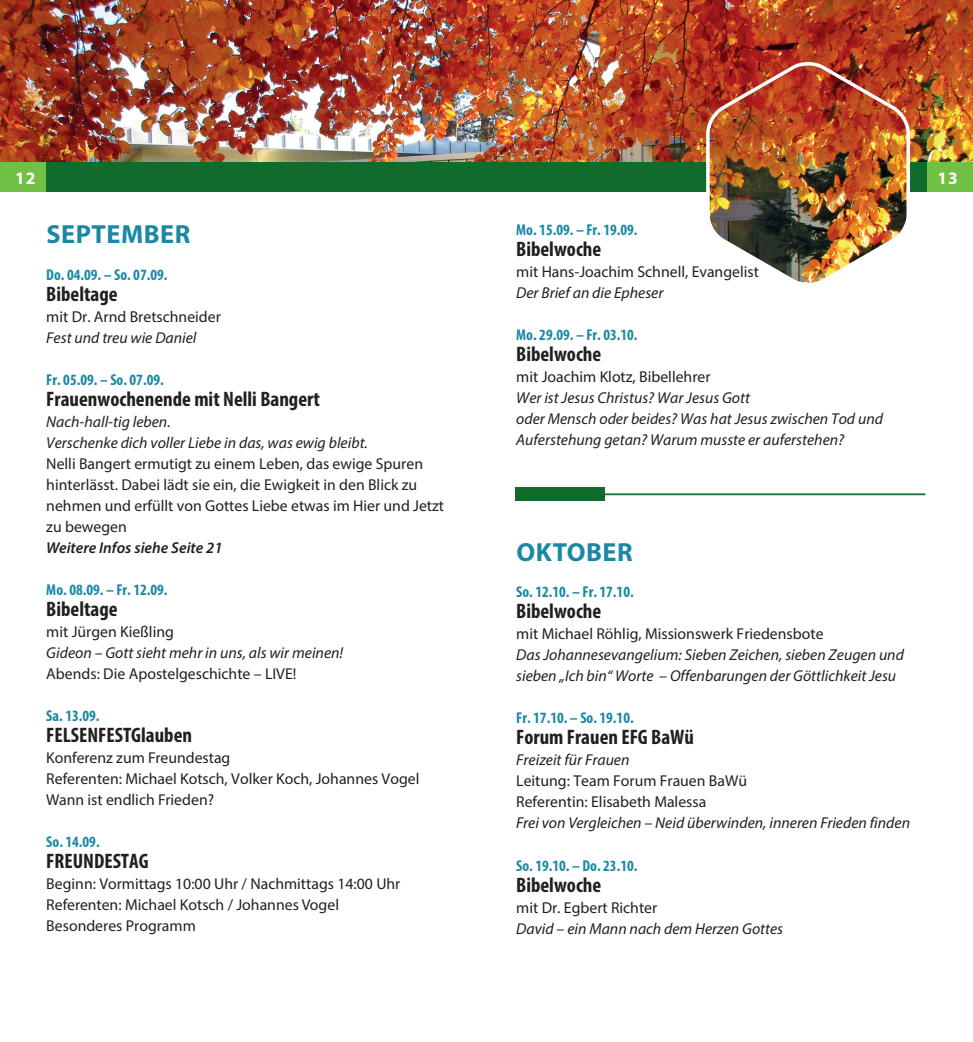
<style>
.page{position:relative;width:973px;height:1042px;background:#fff}
.page>*{position:absolute;margin:0;border:0;box-sizing:border-box;transform-origin:0 0}
.t1{font:700 26.25px "Myriad Pro";letter-spacing:.02em;color:#1a88a5}
.t2{font:700 condensed 21px "Myriad Pro";color:#231f20}
.t3{font:700 17.5px "Myriad Pro";color:#fff}
.t4{font:15.75px/21px "Myriad Pro";color:#231f20}
.t5{font:italic 15.75px/21px "Myriad Pro";color:#231f20}
.t6{font:700 condensed 15.75px "Myriad Pro";color:#1a88a5}
.t7{font:italic 600 15.75px "Myriad Pro";color:#231f20}
</style>
<div class="page">
<hr style="left:526px;top:493px;width:399px;height:2px;background:#0f6c2c">
<div style="left:515px;top:487px;width:89px;height:14px;background:#0f6c2c"></div>
<img style="left:0;top:0;width:972px;height:162px">
<div style="left:926px;top:162px;width:46px;height:30px;background:#71bf44"></div>
<div style="left:0;top:162px;width:46px;height:30px;background:#71bf44"></div>
<div style="left:46px;top:162px;width:440px;height:30px;background:#0f6c2c"></div>
<div style="left:486px;top:162px;width:440px;height:30px;background:#0f6c2c"></div>
<img style="left:704px;top:58px;width:207px;height:225px">
<p class="t3" style="left:15px;top:167px;width:22px">12</p>
<p class="t3" style="left:937px;top:167px;width:22px">13</p>
<h1 class="t1" style="left:47px;top:217px;width:145px">SEPTEMBER</h1>
<p class="t6" style="left:46px;top:265px;width:123px">Do. 04.09. – So. 07.09.</p>
<h2 class="t2" style="left:46px;top:281px;width:73px">Bibeltage</h2>
<p class="t4" style="left:46px;top:306px;width:176px">mit Dr. Arnd Bretschneider</p>
<p class="t5" style="left:46px;top:327px;width:152px">Fest und treu wie Daniel</p>
<p class="t6" style="left:46px;top:370px;width:119px">Fr. 05.09. – So. 07.09.</p>
<h2 class="t2" style="left:46px;top:386px;width:275px">Frauenwochenende mit Nelli Bangert</h2>
<p class="t5" style="left:46px;top:411px;width:323px">Nach-hall-tig leben.<br>Verschenke dich voller Liebe in das, was ewig bleibt.</p>
<p class="t4" style="left:46px;top:453px;width:399px">Nelli Bangert ermutigt zu einem Leben, das ewige Spuren hinterlässt. Dabei lädt sie ein, die Ewigkeit in den Blick zu nehmen und erfüllt von Gottes Liebe etwas im Hier und Jetzt zu bewegen</p>
<p class="t7" style="left:46px;top:537px;width:178px">Weitere Infos siehe Seite 21</p>
<p class="t6" style="left:46px;top:580px;width:123px">Mo. 08.09. – Fr. 12.09.</p>
<h2 class="t2" style="left:46px;top:596px;width:73px">Bibeltage</h2>
<p class="t4" style="left:46px;top:621px;width:129px">mit Jürgen Kießling</p>
<p class="t5" style="left:46px;top:642px;width:298px">Gideon – Gott sieht mehr in uns, als wir meinen!</p>
<p class="t4" style="left:46px;top:663px;width:251px">Abends: Die Apostelgeschichte – LIVE!</p>
<p class="t6" style="left:46px;top:706px;width:55px">Sa. 13.09.</p>
<h2 class="t2" style="left:46px;top:722px;width:147px">FELSENFESTGlauben</h2>
<p class="t4" style="left:46px;top:747px;width:374px">Konferenz zum Freundestag<br>Referenten: Michael Kotsch, Volker Koch, Johannes Vogel<br>Wann ist endlich Frieden?</p>
<p class="t6" style="left:46px;top:832px;width:55px">So. 14.09.</p>
<h2 class="t2" style="left:46px;top:848px;width:104px">FREUNDESTAG</h2>
<p class="t4" style="left:46px;top:873px;width:355px">Beginn: Vormittags 10:00 Uhr / Nachmittags 14:00 Uhr<br>Referenten: Michael Kotsch / Johannes Vogel<br>Besonderes Programm</p>
<p class="t6" style="left:516px;top:220px;width:123px">Mo. 15.09. – Fr. 19.09.</p>
<h2 class="t2" style="left:516px;top:236px;width:86px">Bibelwoche</h2>
<p class="t4" style="left:516px;top:261px;width:244px">mit Hans-Joachim Schnell, Evangelist</p>
<p class="t5" style="left:516px;top:282px;width:149px">Der Brief an die Epheser</p>
<p class="t6" style="left:516px;top:325px;width:123px">Mo. 29.09. – Fr. 03.10.</p>
<h2 class="t2" style="left:516px;top:341px;width:86px">Bibelwoche</h2>
<p class="t4" style="left:516px;top:366px;width:196px">mit Joachim Klotz, Bibellehrer</p>
<p class="t5" style="left:516px;top:387px;width:368px">Wer ist Jesus Christus? War Jesus Gott<br>oder Mensch oder beides? Was hat Jesus zwischen Tod und<br>Auferstehung getan? Warum musste er auferstehen?</p>
<h1 class="t1" style="left:516px;top:535px;width:118px">OKTOBER</h1>
<p class="t6" style="left:516px;top:582px;width:119px">So. 12.10. – Fr. 17.10.</p>
<h2 class="t2" style="left:516px;top:598px;width:86px">Bibelwoche</h2>
<p class="t4" style="left:516px;top:623px;width:309px">mit Michael Röhlig, Missionswerk Friedensbote</p>
<p class="t5" style="left:516px;top:644px;width:389px">Das Johannesevangelium: Sieben Zeichen, sieben Zeugen und sieben „Ich bin“ Worte – Offenbarungen der Göttlichkeit Jesu</p>
<p class="t6" style="left:516px;top:708px;width:119px">Fr. 17.10. – So. 19.10.</p>
<h2 class="t2" style="left:516px;top:724px;width:179px">Forum Frauen EFG BaWü</h2>
<p class="t5" style="left:516px;top:749px;width:115px">Freizeit für Frauen</p>
<p class="t4" style="left:516px;top:770px;width:232px">Leitung: Team Forum Frauen BaWü<br>Referentin: Elisabeth Malessa</p>
<p class="t5" style="left:516px;top:812px;width:395px">Frei von Vergleichen – Neid überwinden, inneren Frieden finden</p>
<p class="t6" style="left:516px;top:855px;width:123px">So. 19.10. – Do. 23.10.</p>
<h2 class="t2" style="left:516px;top:871px;width:86px">Bibelwoche</h2>
<p class="t4" style="left:516px;top:896px;width:142px">mit Dr. Egbert Richter</p>
<p class="t5" style="left:516px;top:917px;width:268px">David – ein Mann nach dem Herzen Gottes</p>
</div>
